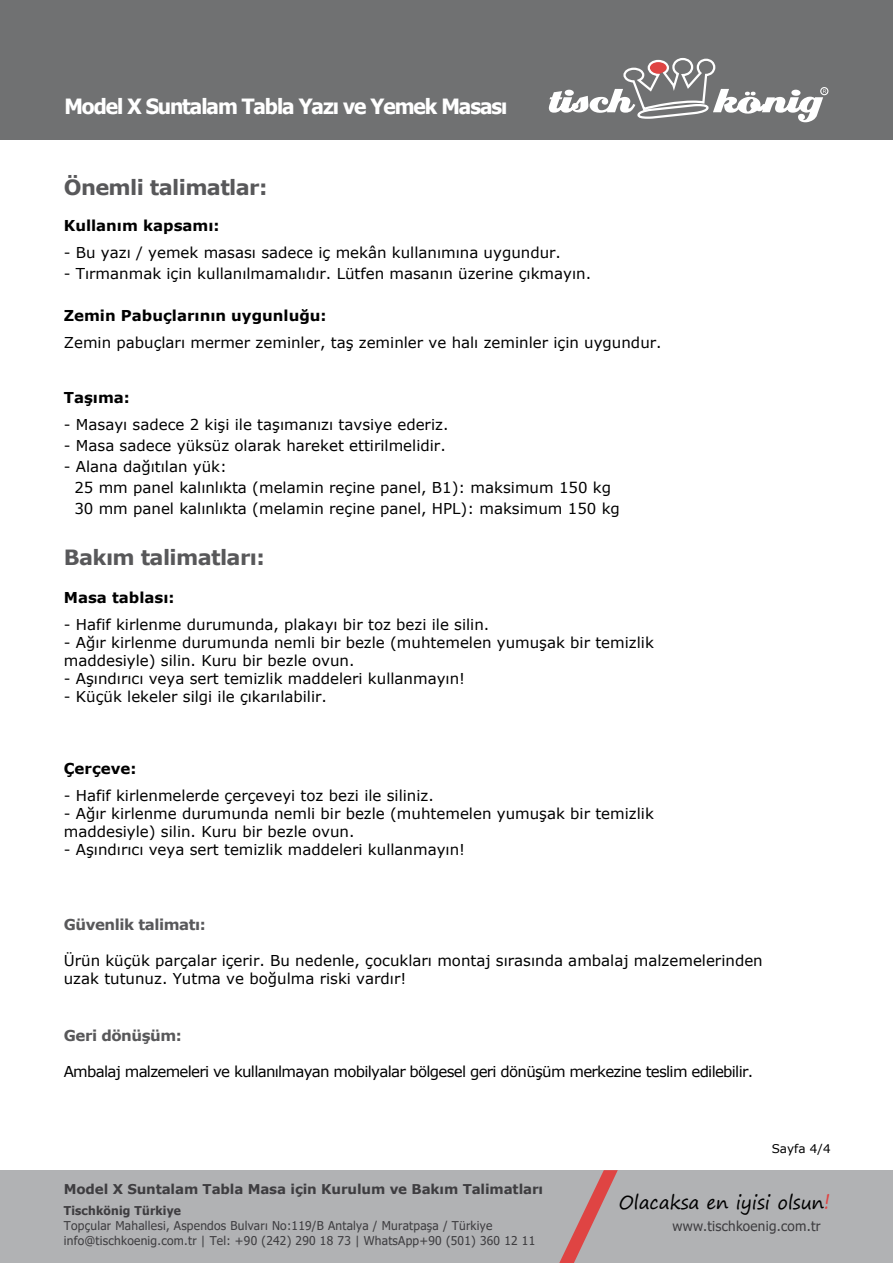
<style>
.page{position:relative;width:893px;height:1263px;background:#fff}
.page>*{position:absolute;margin:0;border:0;box-sizing:border-box;transform-origin:0 0}
.t1{font:700 21px "Tahoma";letter-spacing:-.05em;color:#fff}
.t2{font:700 21px "Verdana";letter-spacing:-.03em;color:#58585a}
.t3{font:18.75px "Segoe Print";letter-spacing:-.01em;color:#000}
.t4{font:15px/18px "Verdana";color:#000}
.t5{font:15px "Verdana";letter-spacing:-.05em;color:#000}
.t6{font:700 15px "Verdana";color:#000}
.t7{font:700 15px "Verdana";letter-spacing:-.03em;color:#58585a}
.t8{font:13.65px "Tahoma";letter-spacing:.02em;color:#3e3d40}
.t9{font:700 13.5px "Verdana";letter-spacing:-.01em;color:#3e3d40}
.t10{font:12.15px/15px "Tahoma";letter-spacing:.02em;color:#3e3d40}
.t11{font:700 12.15px "Tahoma";letter-spacing:.02em;color:#3e3d40}
.t12{font:12px "Verdana";color:#000}
.s1{font-size:21px;color:#df4443}
</style>
<div class="page">
<div style="left:0;top:0;width:893px;height:140px;background:#707172"></div>
<div style="left:820px;top:87px;width:8px;height:8px;border:1px solid #fff;border-radius:50%"></div>
<svg style="left:549px;top:58px;width:277px;height:64px"></svg>
<div style="left:0;top:1171px;width:893px;height:92px;background:#b1b2b4"></div>
<svg style="left:559px;top:1170px;width:59px;height:93px"></svg>
<h1 class="t1" style="left:64px;top:91px;width:444px">Model X Suntalam Tabla Yazı ve Yemek Masası</h1>
<h1 class="t2" style="left:64px;top:172px;width:205px">Önemli talimatlar:</h1>
<p class="t6" style="left:64px;top:215px;width:157px">Kullanım kapsamı:</p>
<p class="t4" style="left:64px;top:243px;width:499px">- Bu yazı / yemek masası sadece iç mekân kullanımına uygundur.</p>
<p class="t4" style="left:64px;top:264px;width:529px">- Tırmanmak için kullanılmamalıdır. Lütfen masanın üzerine çıkmayın.</p>
<p class="t6" style="left:64px;top:305px;width:264px">Zemin Pabuçlarının uygunluğu:</p>
<p class="t4" style="left:64px;top:334px;width:599px">Zemin pabuçları mermer zeminler, taş zeminler ve halı zeminler için uygundur.</p>
<p class="t6" style="left:64px;top:387px;width:68px">Taşıma:</p>
<p class="t4" style="left:64px;top:416px;width:386px">- Masayı sadece 2 kişi ile taşımanızı tavsiye ederiz.</p>
<p class="t4" style="left:64px;top:437px;width:383px">- Masa sadece yüksüz olarak hareket ettirilmelidir.</p>
<p class="t4" style="left:74px;top:456px;width:547px;line-height:21px;text-indent:-11px">- Alana dağıtılan yük:<br>25 mm panel kalınlıkta (melamin reçine panel, B1): maksimum 150 kg<br>30 mm panel kalınlıkta (melamin reçine panel, HPL): maksimum 150 kg</p>
<h1 class="t2" style="left:64px;top:542px;width:203px">Bakım talimatları:</h1>
<p class="t6" style="left:64px;top:587px;width:112px">Masa tablası:</p>
<p class="t4" style="left:64px;top:615px;width:427px">- Hafif kirlenme durumunda, plakayı bir toz bezi ile silin.</p>
<p class="t4" style="left:64px;top:633px;width:592px">- Ağır kirlenme durumunda nemli bir bezle (muhtemelen yumuşak bir temizlik maddesiyle) silin. Kuru bir bezle ovun.</p>
<p class="t4" style="left:64px;top:669px;width:403px">- Aşındırıcı veya sert temizlik maddeleri kullanmayın!</p>
<p class="t4" style="left:64px;top:687px;width:265px">- Küçük lekeler silgi ile çıkarılabilir.</p>
<p class="t6" style="left:64px;top:758px;width:74px">Çerçeve:</p>
<p class="t4" style="left:64px;top:786px;width:372px">- Hafif kirlenmelerde çerçeveyi toz bezi ile siliniz.</p>
<p class="t4" style="left:64px;top:804px;width:592px">- Ağır kirlenme durumunda nemli bir bezle (muhtemelen yumuşak bir temizlik maddesiyle) silin. Kuru bir bezle ovun.</p>
<p class="t4" style="left:64px;top:840px;width:403px">- Aşındırıcı veya sert temizlik maddeleri kullanmayın!</p>
<p class="t7" style="left:64px;top:914px;width:144px">Güvenlik talimatı:</p>
<p class="t4" style="left:64px;top:951px;width:700px">Ürün küçük parçalar içerir. Bu nedenle, çocukları montaj sırasında ambalaj malzemelerinden uzak tutunuz. Yutma ve boğulma riski vardır!</p>
<p class="t7" style="left:64px;top:1025px;width:120px">Geri dönüşüm:</p>
<p class="t5" style="left:64px;top:1061px;width:691px">Ambalaj malzemeleri ve kullanılmayan mobilyalar bölgesel geri dönüşüm merkezine teslim edilebilir.</p>
<p class="t12" style="left:772px;top:1140px;width:60px">Sayfa 4/4</p>
<p class="t9" style="left:64px;top:1179px;width:481px">Model X Suntalam Tabla Masa için Kurulum ve Bakım Talimatları</p>
<p class="t3" style="left:619px;top:1186px;width:213px">Olacaksa en iyisi olsun<span class="s1">!</span></p>
<p class="t11" style="left:64px;top:1202px;width:119px">Tischkönig Türkiye</p>
<p class="t10" style="left:64px;top:1218px;width:473px">Topçular Mahallesi, Aspendos Bulvarı No:119/B Antalya / Muratpaşa / Türkiye info@tischkoenig.com.tr | Tel: +90 (242) 290 18 73 | WhatsApp+90 (501) 360 12 11</p>
<p class="t8" style="left:673px;top:1217px;width:150px">www.tischkoenig.com.tr</p>
</div>
